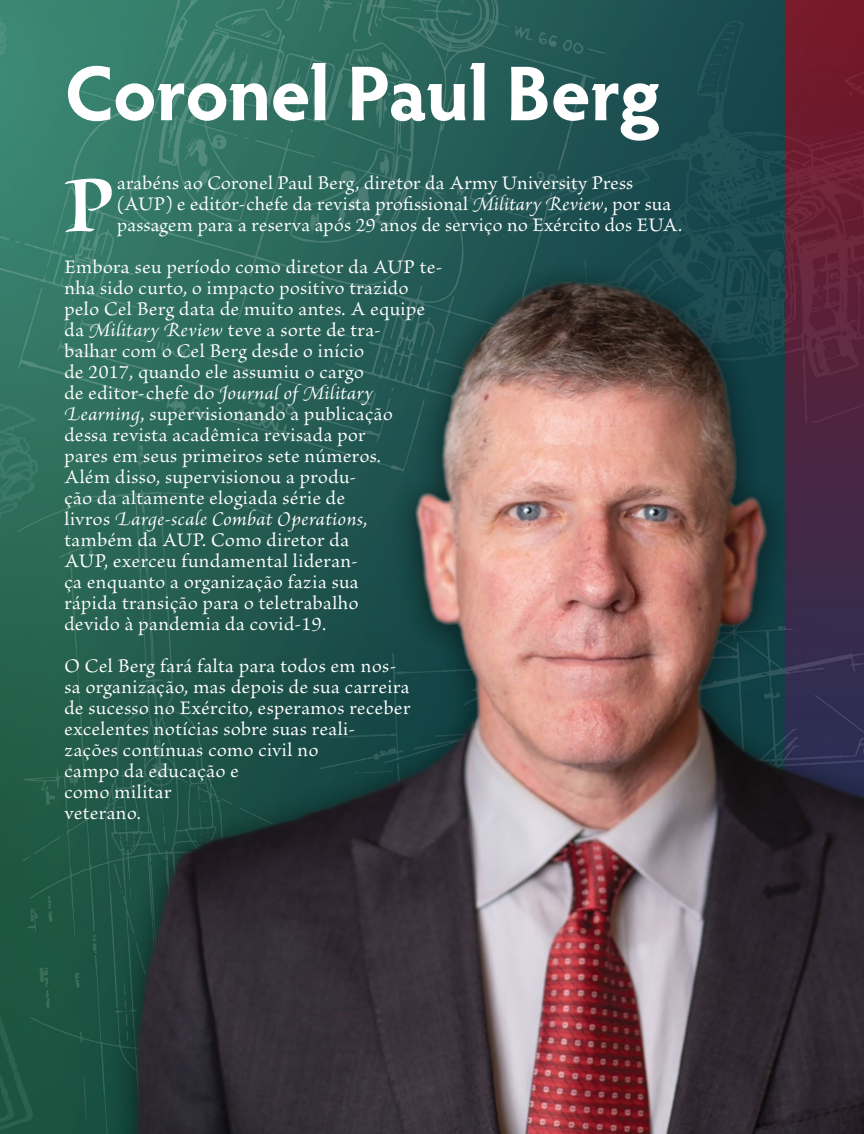
<style>
.page{position:relative;width:864px;height:1134px;background:#fff}
.page>*{position:absolute;margin:0;border:0;box-sizing:border-box;transform-origin:0 0}
.t1{font:87.6px "Brioso Pro Bold Disp";color:#fff}
.t2{font:700 78px "Hypatia Sans Pro";letter-spacing:-.015em;color:#fff}
.t3{font:20.25px/21px "Brioso Pro";letter-spacing:.02em;color:#fff}
.s1{font-style:italic}
</style>
<div class="page">
<img style="left:0;top:0;width:864px;height:1134px">
<h2 class="t2" style="left:64px;top:38px;width:598px">Coronel Paul Berg</h2>
<h1 class="t1" style="left:65px;top:160px;width:52px">P</h1>
<p class="t3" style="left:117px;top:173px;width:567px">arabéns ao Coronel Paul Berg, diretor da Army University Press (AUP) e editor-chefe da revista profissional <span class="s1">Military Review</span>, por sua passagem para a reserva após 29 anos de serviço no Exército dos EUA.</p>
<p class="t3" style="left:65px;top:257px;width:380px">Embora seu período como diretor da AUP te&shy;nha sido curto, o impacto positivo trazido pelo Cel Berg data de muito antes. A equipe da <span class="s1">Military Review</span> teve a sorte de tra-<br>balhar com o Cel Berg desde o início<br>de 2017, quando ele assumiu o cargo<br>de editor-chefe do <span class="s1">Journal of Military Learning</span>, supervisionando a publicação<br>dessa revista acadêmica revisada por<br>pares em seus primeiros sete números.<br>Além disso, supervisionou a produ-<br>ção da altamente elogiada série de<br>livros <span class="s1">Large-scale Combat Operations</span>,<br>também da AUP. Como diretor da<br>AUP, exerceu fundamental lideran-<br>ça enquanto a organização fazia sua<br>rápida transição para o teletrabalho<br>devido à pandemia da covid-19.</p>
<p class="t3" style="left:65px;top:656px;width:347px">O Cel Berg fará falta para todos em nos&shy;sa organização, mas depois de sua carreira de sucesso no Exército, esperamos receber excelentes notícias sobre suas reali&shy;zações contínuas como civil no<br>campo da educação e<br>como militar<br>veterano.</p>
</div>
